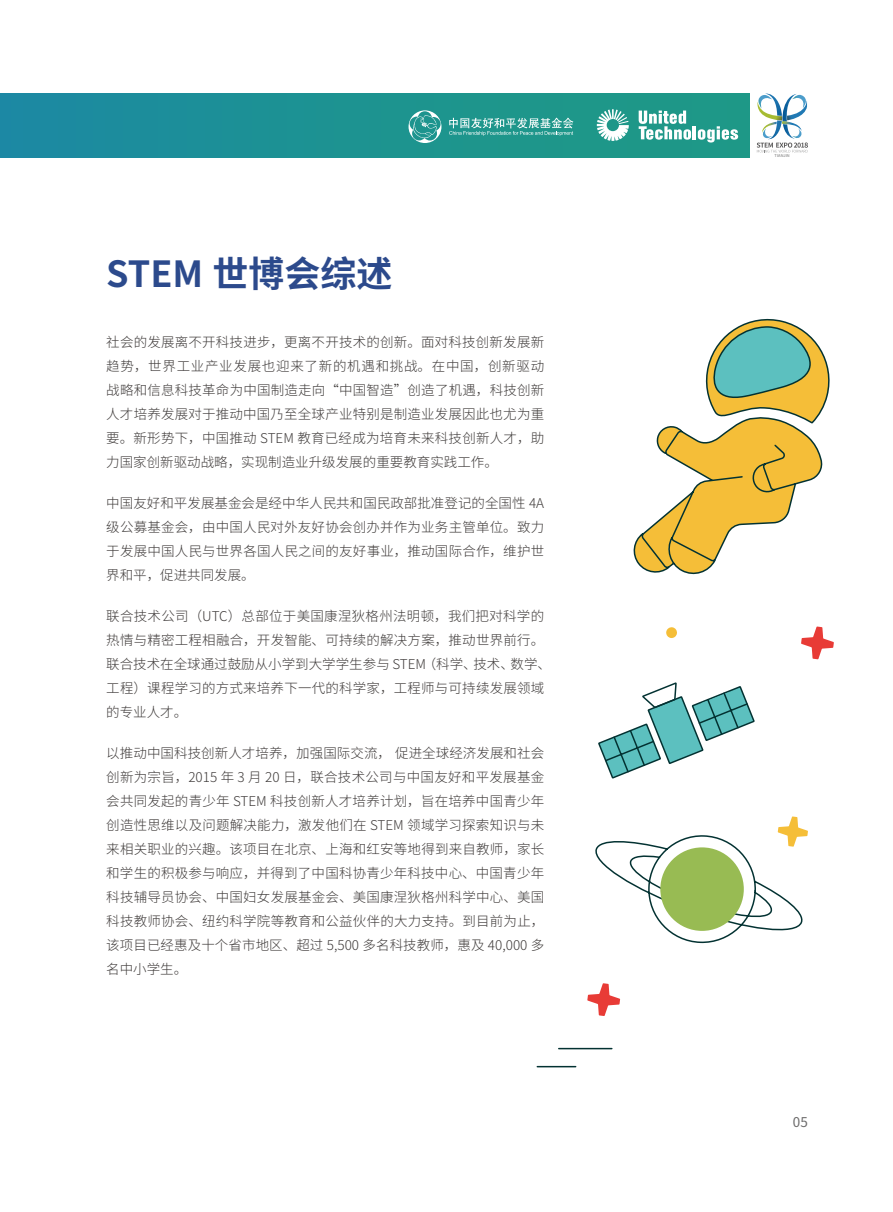
<style>
.page{position:relative;width:893px;height:1212px;background:#fff}
.page>*{position:absolute;margin:0;border:0;box-sizing:border-box;transform-origin:0 0}
.t1{font:700 36px "Source Han Sans CN";color:#2c4a8c}
.t2{font:300 13.5px/24px "Source Han Sans CN";letter-spacing:.015em;color:#3e3a39;text-align:justify}
.t3{font:13.5px "Source Han Sans CN";color:#6d6c6c}
.t4{font:500 3.9px "Source Han Sans CN";color:#898989}
</style>
<div class="page">
<div style="left:0;top:94px;width:750px;height:63px;background:linear-gradient(to right,#1b8aa1,#1f9a84)"></div>
<svg style="left:409px;top:110px;width:32px;height:33px"></svg>
<svg style="left:449px;top:118px;width:124px;height:18px"></svg>
<svg style="left:597px;top:109px;width:32px;height:32px"></svg>
<svg style="left:639px;top:111px;width:99px;height:32px"></svg>
<svg style="left:756px;top:94px;width:52px;height:59px"></svg>
<svg style="left:598px;top:682px;width:157px;height:97px"></svg>
<svg style="left:587px;top:983px;width:33px;height:33px"></svg>
<svg style="left:801px;top:626px;width:33px;height:33px"></svg>
<svg style="left:633px;top:318px;width:197px;height:257px"></svg>
<hr style="left:559px;top:1048px;width:53px;height:1px;background:#033232">
<hr style="left:537px;top:1066px;width:39px;height:1px;background:#033232">
<svg style="left:595px;top:816px;width:213px;height:128px"></svg>
<div style="left:660px;top:847px;width:84px;height:84px;background:#98bb53;border-radius:50%"></div>
<div style="left:666px;top:627px;width:11px;height:11px;background:#f5be38;border-radius:5px"></div>
<h1 class="t1" style="left:106px;top:253px;width:288px">STEM 世博会综述</h1>
<p class="t2" style="left:106px;top:330px;width:439px">社会的发展离不开科技进步，更离不开技术的创新。面对科技创新发展新趋势，世界工业产业发展也迎来了新的机遇和挑战。在中国，创新驱动战略和信息科技革命为中国制造走向“中国智造”创造了机遇，科技创新人才培养发展对于推动中国乃至全球产业特别是制造业发展因此也尤为重要。新形势下，中国推动 STEM 教育已经成为培育未来科技创新人才，助力国家创新驱动战略，实现制造业升级发展的重要教育实践工作。</p>
<p class="t2" style="left:106px;top:491px;width:439px">中国友好和平发展基金会是经中华人民共和国民政部批准登记的全国性 4A级公募基金会，由中国人民对外友好协会创办并作为业务主管单位。致力于发展中国人民与世界各国人民之间的友好事业，推动国际合作，维护世界和平，促进共同发展。</p>
<p class="t2" style="left:106px;top:604px;width:446px;text-align:left">联合技术公司（UTC）总部位于美国康涅狄格州法明顿，我们把对科学的热情与精密工程相融合，开发智能、可持续的解决方案，推动世界前行。联合技术在全球通过鼓励从小学到大学学生参与 STEM（科学、技术、数学、工程）课程学习的方式来培养下一代的科学家，工程师与可持续发展领域的专业人才。</p>
<p class="t2" style="left:106px;top:741px;width:440px">以推动中国科技创新人才培养，加强国际交流，促进全球经济发展和社会创新为宗旨，2015 年 3 月 20 日，联合技术公司与中国友好和平发展基金会共同发起的青少年 STEM 科技创新人才培养计划，旨在培养中国青少年创造性思维以及问题解决能力，激发他们在 STEM 领域学习探索知识与未来相关职业的兴趣。该项目在北京、上海和红安等地得到来自教师，家长和学生的积极参与响应，并得到了中国科协青少年科技中心、中国青少年科技辅导员协会、中国妇女发展基金会、美国康涅狄格州科学中心、美国科技教师协会、纽约科学院等教育和公益伙伴的大力支持。到目前为止，该项目已经惠及十个省市地区、超过 5,500 多名科技教师，惠及 40,000 多名中小学生。</p>
<p class="t4" style="left:775px;top:153px;width:17px">TIANJIN</p>
<p class="t3" style="left:793px;top:1114px;width:16px">05</p>
</div>
